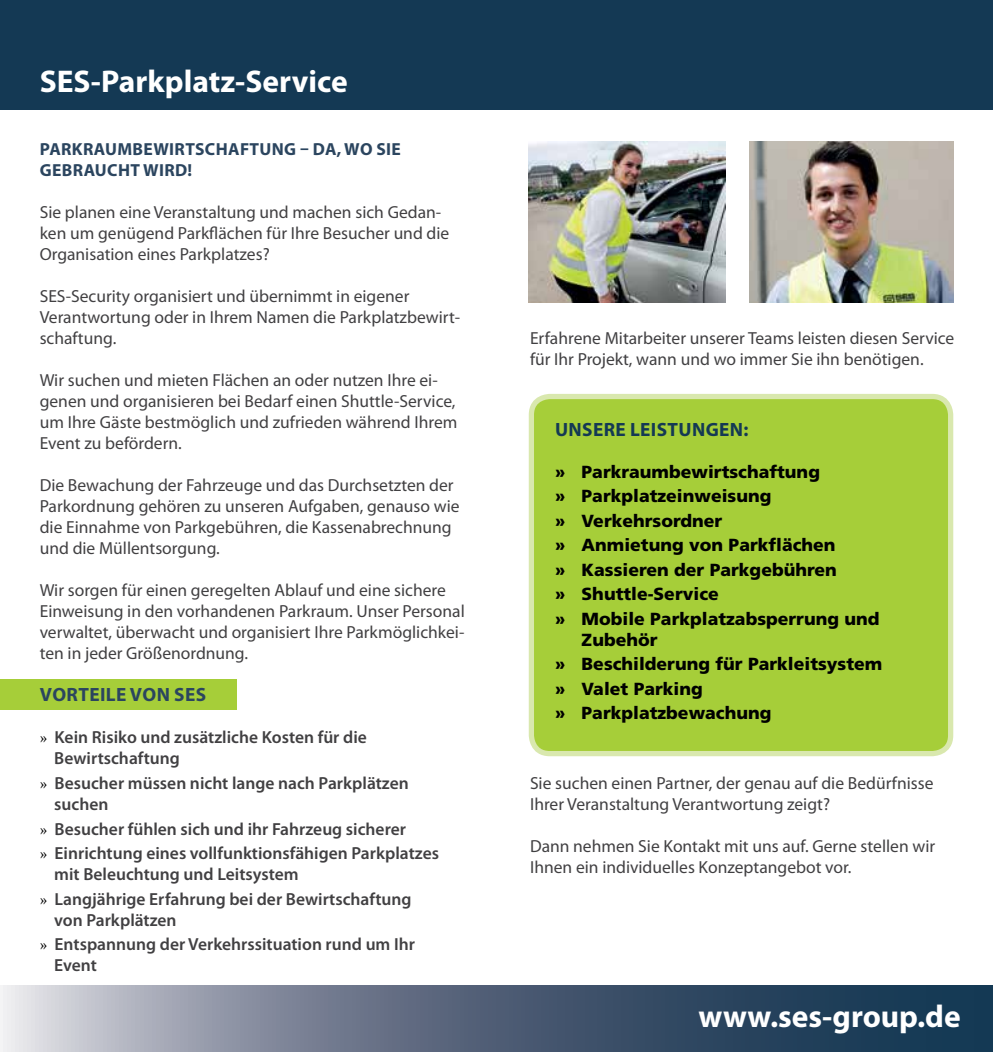
<style>
.page{position:relative;width:993px;height:1052px;background:#fff}
.page>*{position:absolute;margin:0;border:0;box-sizing:border-box;transform-origin:0 0}
.t1{font:700 31.5px "Myriad Pro";color:#fff}
.t2{font:700 19.25px "Myriad Pro";letter-spacing:.02em;color:#143954}
.t3{font:700 19.25px "Myriad Pro";letter-spacing:.02em;color:#2b455f}
.t4{font:17.5px/21px "Myriad Pro";color:#414042}
.t5{font:600 17.5px/24.5px "Myriad Pro";color:#414042}
.t6{font:900 17.5px/24.5px "Frutiger";color:#000}
.t7{font:700 17.5px/21px "Myriad Pro";letter-spacing:.02em;color:#2b455f}
.s1{font-family:"Minion Pro";font-weight:400;color:#000}
</style>
<div class="page">
<svg style="left:0;top:985px;width:992px;height:67px;background:#5f6f84"></svg>
<div style="left:0;top:0;width:992px;height:109px;background:#143954"></div>
<div style="left:531px;top:396px;width:419px;height:357px;background:#a6ce39;border-radius:18px"></div>
<div style="left:528px;top:394px;width:424px;height:362px;border:5px solid #d9e8ae;border-radius:18px"></div>
<img style="left:528px;top:142px;width:196px;height:160px">
<img style="left:749px;top:142px;width:203px;height:160px">
<div style="left:0;top:678px;width:236px;height:31px;background:#a6ce39"></div>
<h1 class="t1" style="left:40px;top:63px;width:309px">SES-Parkplatz-Service</h1>
<p class="t7" style="left:40px;top:139px;width:362px">PARKRAUMBEWIRTSCHAFTUNG – DA, WO SIE<br>GEBRAUCHT WIRD!</p>
<p class="t4" style="left:40px;top:202px;width:411px">Sie planen eine Veranstaltung und machen sich Gedan&shy;ken um genügend Parkflächen für Ihre Besucher und die<br>Organisation eines Parkplatzes?</p>
<p class="t4" style="left:40px;top:286px;width:422px">SES-Security organisiert und übernimmt in eigener<br>Verantwortung oder in Ihrem Namen die Parkplatzbewirt&shy;schaftung.</p>
<p class="t4" style="left:40px;top:370px;width:419px">Wir suchen und mieten Flächen an oder nutzen Ihre ei&shy;genen und organisieren bei Bedarf einen Shuttle-Service, um Ihre Gäste bestmöglich und zufrieden während Ihrem Event zu befördern.</p>
<p class="t4" style="left:40px;top:475px;width:421px">Die Bewachung der Fahrzeuge und das Durchsetzten der Parkordnung gehören zu unseren Aufgaben, genauso wie die Einnahme von Parkgebühren, die Kassenabrechnung und die Müllentsorgung.</p>
<p class="t4" style="left:40px;top:580px;width:426px">Wir sorgen für einen geregelten Ablauf und eine sichere Einweisung in den vorhandenen Parkraum. Unser Personal verwaltet, überwacht und organisiert Ihre Parkmöglichkei&shy;ten in jeder Größenordnung.</p>
<p class="t3" style="left:40px;top:684px;width:168px">VORTEILE VON SES</p>
<p class="t5" style="left:54px;top:727px;width:314px;line-height:21px;text-indent:-14px"><span class="s1">»</span> Kein Risiko und zusätzliche Kosten für die<br>Bewirtschaftung</p>
<p class="t5" style="left:54px;top:773px;width:356px;line-height:21px;text-indent:-14px"><span class="s1">»</span> Besucher müssen nicht lange nach Parkplätzen suchen</p>
<p class="t5" style="left:40px;top:816px;width:400px"><span class="s1">»</span> Besucher fühlen sich und ihr Fahrzeug sicherer<br><span class="s1">»</span> Einrichtung eines vollfunktionsfähigen Parkplatzes</p>
<p class="t5" style="left:40px;top:862px;width:373px;text-indent:14px">mit Beleuchtung und Leitsystem<br><span class="s1">»</span> Langjährige Erfahrung bei der Bewirtschaftung</p>
<p class="t5" style="left:40px;top:907px;width:377px;text-indent:14px">von Parkplätzen<br><span class="s1">»</span> Entspannung der Verkehrssituation rund um Ihr</p>
<p class="t5" style="left:54px;top:953px;width:44px">Event</p>
<p class="t4" style="left:530px;top:328px;width:426px">Erfahrene Mitarbeiter unserer Teams leisten diesen Service für Ihr Projekt, wann und wo immer Sie ihn benötigen.</p>
<p class="t2" style="left:555px;top:418px;width:195px">UNSERE LEISTUNGEN:</p>
<p class="t6" style="left:554px;top:459px;width:326px">» Parkraumbewirtschaftung<br>» Parkplatzeinweisung<br>» Verkehrsordner<br>» Anmietung von Parkflächen<br>» Kassieren der Parkgebühren<br>» Shuttle-Service<br>» Mobile Parkplatzabsperrung und</p>
<p class="t6" style="left:554px;top:627px;width:329px;text-indent:27px">Zubehör<br>» Beschilderung für Parkleitsystem » Valet Parking<br>» Parkplatzbewachung</p>
<p class="t4" style="left:530px;top:773px;width:405px">Sie suchen einen Partner, der genau auf die Bedürfnisse<br>Ihrer Veranstaltung Verantwortung zeigt?</p>
<p class="t4" style="left:530px;top:836px;width:406px">Dann nehmen Sie Kontakt mit uns auf. Gerne stellen wir<br>Ihnen ein individuelles Konzeptangebot vor.</p>
<h1 class="t1" style="left:698px;top:999px;width:263px">www.ses-group.de</h1>
</div>
